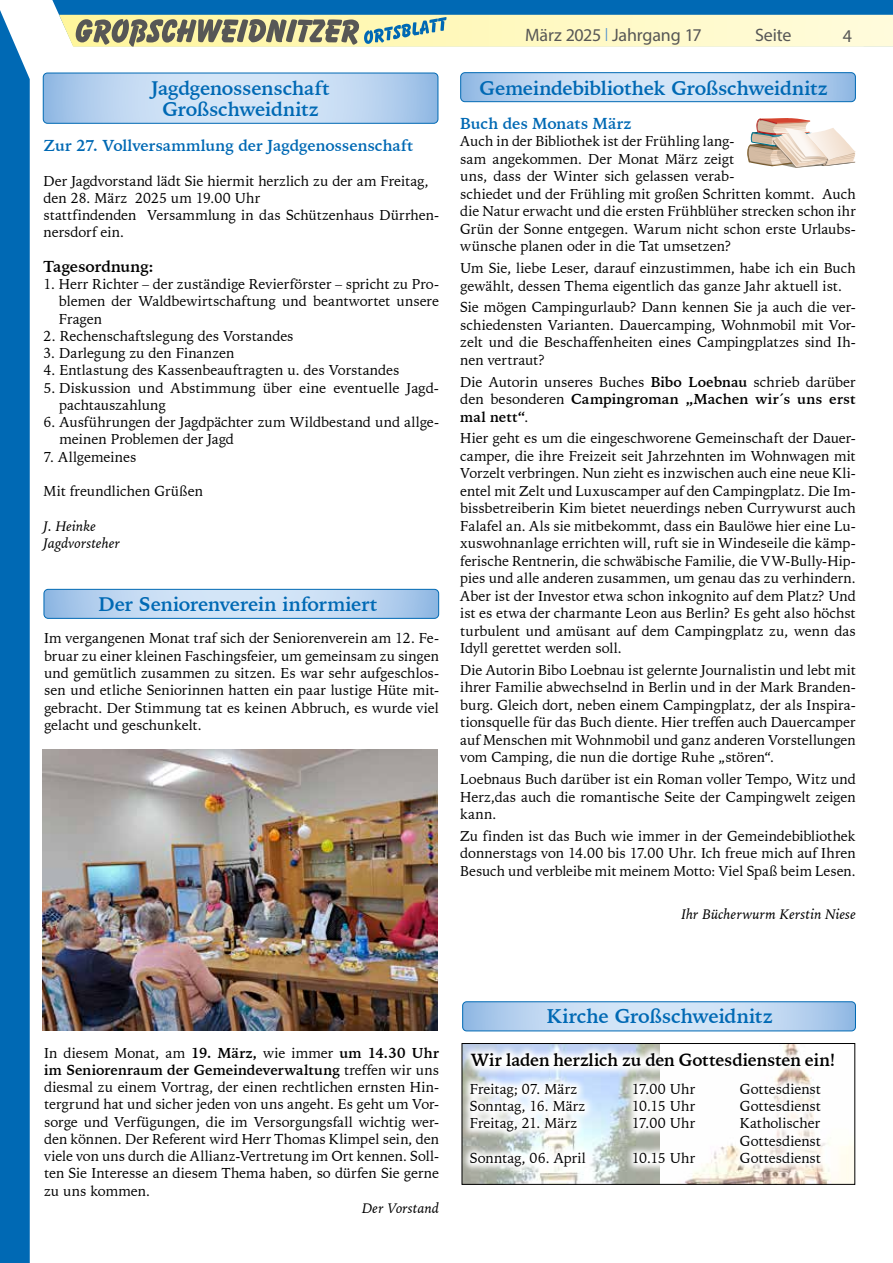
<style>
.page{position:relative;width:893px;height:1263px;background:#fff}
.page>*{position:absolute;margin:0;border:0;box-sizing:border-box;transform-origin:0 0}
.t1{font:700 19.65px "Iowan Old Style BT";letter-spacing:-.01em;color:#0069b4}
.t2{font:700 19.5px/21.8px "Iowan Old Style BT";letter-spacing:-.01em;color:#0069b4;text-align:center}
.t3{font:18px "Myriad Pro";letter-spacing:-.01em;color:#575756}
.t4{font:700 17.4px "Iowan Old Style BT";letter-spacing:-.01em;color:#000}
.t5{font:700 15.75px "Iowan Old Style BT";letter-spacing:-.005em;color:#0069b4}
.t6{font:700 15.75px "Iowan Old Style BT";letter-spacing:-.01em;color:#000}
.t7{font:14.25px/17.5px "Iowan Old Style BT";color:#000;text-align:justify}
.t8{font:italic 14.25px/17.2px "Iowan Old Style BT";letter-spacing:.005em;color:#000}
.s1{font-family:"Saxony";font-weight:300;color:#4f8fcd}
.s2{font-weight:700}
</style>
<div class="page">
<svg style="left:52px;top:0;width:841px;height:47px;background:#98b7b2"></svg>
<div style="left:0;top:10px;width:30px;height:1253px;background:#0069b4"></div>
<svg style="left:462px;top:74px;width:392px;height:26px;background:#c0d7f1"></svg>
<div style="left:460px;top:72px;width:396px;height:30px;border:1px solid #0069b4;border-radius:4px"></div>
<svg style="left:747px;top:118px;width:109px;height:50px"></svg>
<img style="left:684px;top:1144px;width:169px;height:39px">
<img style="left:464px;top:1176px;width:196px;height:7px">
<div style="left:462px;top:1043px;width:393px;height:142px;border:1px solid #000"></div>
<svg style="left:463px;top:1003px;width:392px;height:28px;background:#c0d7f1"></svg>
<div style="left:462px;top:1001px;width:394px;height:30px;border:1px solid #0069b4;border-radius:4px"></div>
<svg style="left:461px;top:1044px;width:382px;height:29px"></svg>
<svg style="left:461px;top:1073px;width:369px;height:103px"></svg>
<svg style="left:43px;top:73px;width:395px;height:50px;background:#c0d8f1"></svg>
<div style="left:43px;top:73px;width:395px;height:51px;border:1px solid #0069b4;border-radius:4px"></div>
<svg style="left:44px;top:589px;width:395px;height:29px;background:#bfd7f1"></svg>
<div style="left:44px;top:589px;width:395px;height:30px;border:1px solid #0069b4;border-radius:4px"></div>
<img style="left:43px;top:749px;width:395px;height:281px">
<h2 class="t2" style="left:151px;top:77px;width:180px">Jagdgenossenschaft<br>Großschweidnitz</h2>
<p class="t5" style="left:44px;top:136px;width:371px">Zur 27. Vollversammlung der Jagdgenossenschaft</p>
<p class="t7" style="left:44px;top:172px;width:397px;text-align:left">Der Jagdvorstand lädt Sie hiermit herzlich zu der am Freitag, den 28. März 2025 um 19.00 Uhr<br>stattfindenden Versammlung in das Schützenhaus Dürrhen&shy;nersdorf ein.</p>
<p class="t6" style="left:44px;top:256px;width:111px">Tagesordnung:</p>
<p class="t7" style="left:59px;top:275px;width:382px;text-indent:-15px">1. Herr Richter – der zuständige Revierförster – spricht zu Pro&shy;blemen der Waldbewirtschaftung und beantwortet unsere Fragen</p>
<p class="t7" style="left:44px;top:327px;width:252px">2. Rechenschaftslegung des Vorstandes</p>
<p class="t7" style="left:44px;top:344px;width:192px">3. Darlegung zu den Finanzen</p>
<p class="t7" style="left:44px;top:361px;width:357px">4. Entlastung des Kassenbeauftragten u. des Vorstandes</p>
<p class="t7" style="left:59px;top:379px;width:381px;text-indent:-16px">5. Diskussion und Abstimmung über eine eventuelle Jagd&shy;pachtauszahlung</p>
<p class="t7" style="left:59px;top:413px;width:381px;text-indent:-16px">6. Ausführungen der Jagdpächter zum Wildbestand und allge&shy;meinen Problemen der Jagd</p>
<p class="t7" style="left:44px;top:448px;width:94px">7. Allgemeines</p>
<p class="t7" style="left:44px;top:482px;width:161px">Mit freundlichen Grüßen</p>
<p class="t8" style="left:44px;top:517px;width:78px">J. Heinke<br>Jagdvorsteher</p>
<h2 class="t2" style="left:99px;top:593px;width:281px">Der Seniorenverein informiert</h2>
<p class="t7" style="left:44px;top:630px;width:396px">Im vergangenen Monat traf sich der Seniorenverein am 12. Fe&shy;bruar zu einer kleinen Faschingsfeier, um gemeinsam zu singen und gemütlich zusammen zu sitzen. Es war sehr aufgeschlos&shy;sen und etliche Seniorinnen hatten ein paar lustige Hüte mit&shy;gebracht. Der Stimmung tat es keinen Abbruch, es wurde viel gelacht und geschunkelt.</p>
<p class="t3" style="left:525px;top:24px;width:178px">März 2025 <span class="s1">|</span> Jahrgang 17</p>
<p class="t3" style="left:755px;top:24px;width:38px">Seite</p>
<p class="t3" style="left:843px;top:25px;width:11px">4</p>
<h2 class="t2" style="left:480px;top:77px;width:350px">Gemeindebibliothek Großschweidnitz</h2>
<p class="t5" style="left:460px;top:113px;width:173px">Buch des Monats März</p>
<p class="t7" style="left:460px;top:133px;width:397px;text-align:left">Auch in der Bibliothek ist der Frühling lang-<br>sam angekommen. Der Monat März zeigt<br>uns, dass der Winter sich gelassen verab-<br>schiedet und der Frühling mit großen Schritten kommt. Auch die Natur erwacht und die ersten Frühblüher strecken schon ihr Grün der Sonne entgegen. Warum nicht schon erste Urlaubs&shy;wünsche planen oder in die Tat umsetzen?</p>
<p class="t7" style="left:460px;top:259px;width:397px">Um Sie, liebe Leser, darauf einzustimmen, habe ich ein Buch gewählt, dessen Thema eigentlich das ganze Jahr aktuell ist.</p>
<p class="t7" style="left:460px;top:298px;width:397px">Sie mögen Campingurlaub? Dann kennen Sie ja auch die ver&shy;schiedensten Varianten. Dauercamping, Wohnmobil mit Vor&shy;zelt und die Beschaffenheiten eines Campingplatzes sind Ih&shy;nen vertraut?</p>
<p class="t7" style="left:460px;top:373px;width:397px">Die Autorin unseres Buches <span class="s2">Bibo Loebnau</span> schrieb darüber den besonderen <span class="s2">Campingroman „Machen wir´s uns erst mal nett“</span>.</p>
<p class="t7" style="left:460px;top:429px;width:397px">Hier geht es um die eingeschworene Gemeinschaft der Dauer&shy;camper, die ihre Freizeit seit Jahrzehnten im Wohnwagen mit Vorzelt verbringen. Nun zieht es inzwischen auch eine neue Kli&shy;entel mit Zelt und Luxuscamper auf den Campingplatz. Die Im&shy;bissbetreiberin Kim bietet neuerdings neben Currywurst auch Falafel an. Als sie mitbekommt, dass ein Baulöwe hier eine Lu&shy;xuswohnanlage errichten will, ruft sie in Windeseile die kämp&shy;ferische Rentnerin, die schwäbische Familie, die VW-Bully-Hip&shy;pies und alle anderen zusammen, um genau das zu verhindern.<br>Aber ist der Investor etwa schon inkognito auf dem Platz? Und ist es etwa der charmante Leon aus Berlin? Es geht also höchst turbulent und amüsant auf dem Campingplatz zu, wenn das Idyll gerettet werden soll.</p>
<p class="t7" style="left:460px;top:661px;width:397px">Die Autorin Bibo Loebnau ist gelernte Journalistin und lebt mit ihrer Familie abwechselnd in Berlin und in der Mark Branden&shy;burg. Gleich dort, neben einem Campingplatz, der als Inspira&shy;tionsquelle für das Buch diente. Hier treffen auch Dauercamper auf Menschen mit Wohnmobil und ganz anderen Vorstellungen vom Camping, die nun die dortige Ruhe „stören“.</p>
<p class="t7" style="left:460px;top:770px;width:397px">Loebnaus Buch darüber ist ein Roman voller Tempo, Witz und Herz,das auch die romantische Seite der Campingwelt zeigen kann.</p>
<p class="t7" style="left:460px;top:827px;width:397px">Zu finden ist das Buch wie immer in der Gemeindebibliothek donnerstags von 14.00 bis 17.00 Uhr. Ich freue mich auf Ihren Besuch und verbleibe mit meinem Motto: Viel Spaß beim Lesen.</p>
<p class="t8" style="left:682px;top:906px;width:176px">Ihr Bücherwurm Kerstin Niese</p>
<p class="t7" style="left:44px;top:1044px;width:396px">In diesem Monat, am <span class="s2">19. März,</span> wie immer <span class="s2">um 14.30 Uhr im Seniorenraum der Gemeindeverwaltung</span> treffen wir uns diesmal zu einem Vortrag, der einen rechtlichen ernsten Hin&shy;tergrund hat und sicher jeden von uns angeht. Es geht um Vor&shy;sorge und Verfügungen, die im Versorgungsfall wichtig wer&shy;den können. Der Referent wird Herr Thomas Klimpel sein, den viele von uns durch die Allianz-Vertretung im Ort kennen. Soll&shy;ten Sie Interesse an diesem Thema haben, so dürfen Sie gerne zu uns kommen.</p>
<p class="t8" style="left:362px;top:1199px;width:78px">Der Vorstand</p>
<h1 class="t1" style="left:547px;top:1003px;width:227px">Kirche Großschweidnitz</h1>
<p class="t4" style="left:471px;top:1049px;width:366px">Wir laden herzlich zu den Gottesdiensten ein!</p>
<p class="t7" style="left:470px;top:1080px;width:109px">Freitag; 07. März</p>
<p class="t7" style="left:632px;top:1080px;width:65px">17.00 Uhr</p>
<p class="t7" style="left:740px;top:1080px;width:82px">Gottesdienst</p>
<p class="t7" style="left:470px;top:1097px;width:117px">Sonntag, 16. März</p>
<p class="t7" style="left:632px;top:1097px;width:65px">10.15 Uhr</p>
<p class="t7" style="left:740px;top:1097px;width:82px">Gottesdienst</p>
<p class="t7" style="left:470px;top:1114px;width:109px">Freitag, 21. März</p>
<p class="t7" style="left:632px;top:1114px;width:65px">17.00 Uhr</p>
<p class="t7" style="left:740px;top:1115px;width:82px">Katholischer<br>Gottesdienst</p>
<p class="t7" style="left:470px;top:1149px;width:118px">Sonntag, 06. April</p>
<p class="t7" style="left:632px;top:1149px;width:65px">10.15 Uhr</p>
<p class="t7" style="left:740px;top:1149px;width:82px">Gottesdienst</p>
</div>
